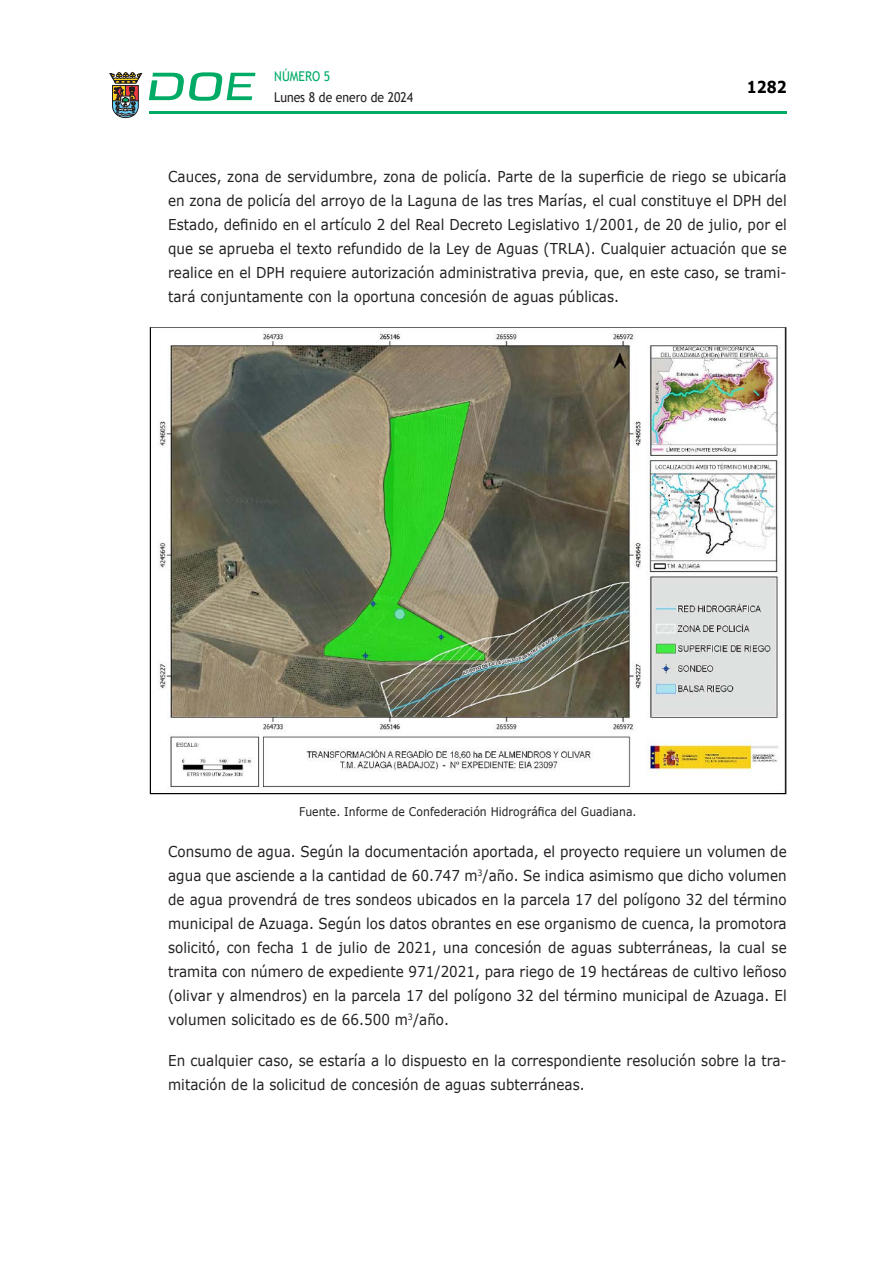
<style>
.page{position:relative;width:893px;height:1263px;background:#fff}
.page>*{position:absolute;margin:0;border:0;box-sizing:border-box;transform-origin:0 0}
.t1{font:700 16.5px "Verdana";color:#000;scale:.85 1}
.CUERPO_DE_TEXTO{font:15px/24px "Verdana";letter-spacing:.005em;color:#231f20;text-align:justify;scale:.9 1}
.t2{font:13.5px "Trebuchet MS";color:#231f20;scale:.9 1}
.t3{font:13.5px "Trebuchet MS";color:#00ab67;scale:.9 1}
.CUERPO_DE_TEXTO-2{font:12px "Verdana";letter-spacing:.005em;color:#231f20;scale:.9 1}
</style>
<div class="page">
<hr style="left:149px;top:111px;width:638px;height:3px;background:#00ab66">
<svg style="left:109px;top:72px;width:33px;height:46px"></svg>
<svg style="left:149px;top:72px;width:106px;height:29px"></svg>
<img style="left:149px;top:327px;width:638px;height:468px">
<p class="t3" style="left:274px;top:67px;width:64px">NÚMERO 5</p>
<p class="t2" style="left:274px;top:88px;width:156px">Lunes 8 de enero de 2024</p>
<p class="t1" style="left:747px;top:75px;width:48px">1282</p>
<p class="CUERPO_DE_TEXTO" style="left:168px;top:164px;width:689px">Cauces, zona de servidumbre, zona de policía. Parte de la superficie de riego se ubicaría en zona de policía del arroyo de la Laguna de las tres Marías, el cual constituye el DPH del Estado, definido en el artículo 2 del Real Decreto Legislativo 1/2001, de 20 de julio, por el que se aprueba el texto refundido de la Ley de Aguas (TRLA). Cualquier actuación que se realice en el DPH requiere autorización administrativa previa, que, en este caso, se trami&shy;tará conjuntamente con la oportuna concesión de aguas públicas.</p>
<p class="CUERPO_DE_TEXTO-2" style="left:299px;top:803px;width:376px">Fuente. Informe de Confederación Hidrográfica del Guadiana.</p>
<p class="CUERPO_DE_TEXTO" style="left:168px;top:839px;width:689px">Consumo de agua. Según la documentación aportada, el proyecto requiere un volumen de agua que asciende a la cantidad de 60.747 m<sup>3</sup>/año. Se indica asimismo que dicho volumen de agua provendrá de tres sondeos ubicados en la parcela 17 del polígono 32 del término municipal de Azuaga. Según los datos obrantes en ese organismo de cuenca, la promotora solicitó, con fecha 1 de julio de 2021, una concesión de aguas subterráneas, la cual se tramita con número de expediente 971/2021, para riego de 19 hectáreas de cultivo leñoso (olivar y almendros) en la parcela 17 del polígono 32 del término municipal de Azuaga. El volumen solicitado es de 66.500 m<sup>3</sup>/año.</p>
<p class="CUERPO_DE_TEXTO" style="left:168px;top:1048px;width:689px">En cualquier caso, se estaría a lo dispuesto en la correspondiente resolución sobre la tra&shy;mitación de la solicitud de concesión de aguas subterráneas.</p>
</div>
